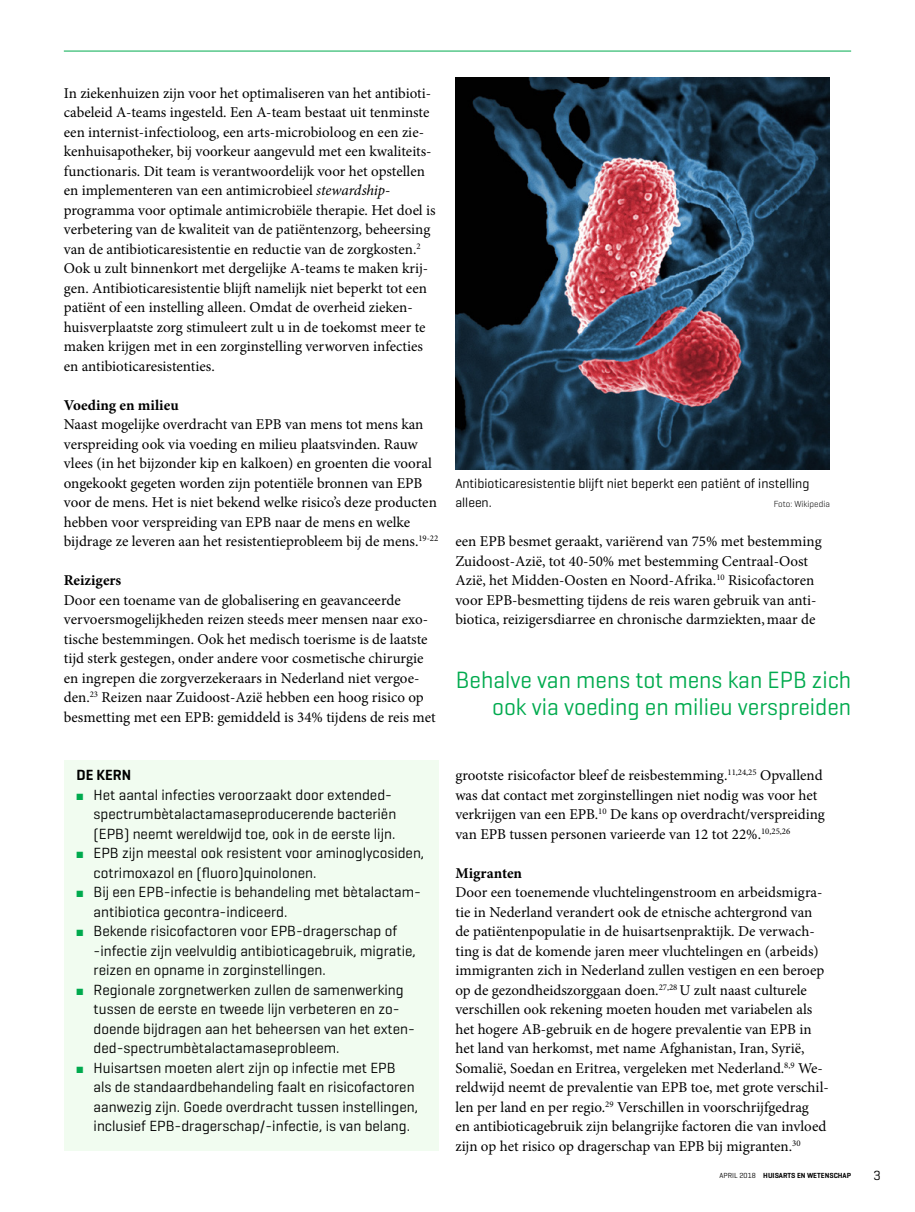
<style>
.page{position:relative;width:915px;height:1212px;background:#fff}
.page>*{position:absolute;margin:0;border:0;box-sizing:border-box;transform-origin:0 0}
.t1{font:24px/27px "Geogrotesque";color:#00aa4e;text-align:right}
.t2{font:15px/19.5px "Minion Pro";color:#000}
.t3{font:15px/19.5px "Geogrotesque";color:#000}
.t4{font:700 15px "Minion Pro";color:#000}
.t5{font:600 15px "Geogrotesque";color:#000}
.t6{font:13.5px/19.5px "Geogrotesque";color:#000}
.t7{font:300 9px "Geogrotesque";color:#000}
.t8{font:600 7.5px "Geogrotesque";color:#000}
.s1{font-style:italic}
.s2{color:#00aa4e}
.s3{font-weight:400}
</style>
<div class="page">
<hr style="left:64px;top:51px;width:786px;height:1px;background:#00aa4e">
<div style="left:64px;top:761px;width:374px;height:390px;background:#f1fcf0"></div>
<img style="left:455px;top:78px;width:374px;height:391px">
<p class="t2" style="left:64px;top:83px;width:373px">In ziekenhuizen zijn voor het optimaliseren van het antibioti&shy;cabeleid A-teams ingesteld. Een A-team bestaat uit tenminste een internist-infectioloog, een arts-microbioloog en een zie&shy;kenhuisapotheker, bij voorkeur aangevuld met een kwaliteits&shy;functionaris. Dit team is verantwoordelijk voor het opstellen en implementeren van een antimicrobieel <span class="s1">stewardship&shy;</span>programma voor optimale antimicrobiële therapie. Het doel is verbetering van de kwaliteit van de patiëntenzorg, beheersing van de antibioticaresistentie en reductie van de zorgkosten.<sup>2<br></sup>Ook u zult binnenkort met dergelijke A-teams te maken krij&shy;gen. Antibioticaresistentie blijft namelijk niet beperkt tot een patiënt of een instelling alleen. Omdat de overheid zieken&shy;huisverplaatste zorg stimuleert zult u in de toekomst meer te maken krijgen met in een zorginstelling verworven infecties en antibioticaresistenties.</p>
<p class="t4" style="left:64px;top:394px;width:116px">Voeding en milieu</p>
<p class="t2" style="left:64px;top:415px;width:376px">Naast mogelijke overdracht van EPB van mens tot mens kan verspreiding ook via voeding en milieu plaatsvinden. Rauw vlees (in het bijzonder kip en kalkoen) en groenten die vooral ongekookt gegeten worden zijn potentiële bronnen van EPB voor de mens. Het is niet bekend welke risico’s deze producten hebben voor verspreiding van EPB naar de mens en welke bijdrage ze leveren aan het resistentieprobleem bij de mens.<sup>19-22</sup></p>
<p class="t4" style="left:64px;top:570px;width:59px">Reizigers</p>
<p class="t2" style="left:64px;top:590px;width:373px">Door een toename van de globalisering en geavanceerde vervoersmogelijkheden reizen steeds meer mensen naar exo&shy;tische bestemmingen. Ook het medisch toerisme is de laatste tijd sterk gestegen, onder andere voor cosmetische chirurgie en ingrepen die zorgverzekeraars in Nederland niet vergoe&shy;den.<sup>23</sup> Reizen naar Zuidoost-Azië hebben een hoog risico op besmetting met een EPB: gemiddeld is 34% tijdens de reis met</p>
<p class="t6" style="left:455px;top:473px;width:355px">Antibioticaresistentie blijft niet beperkt een patiënt of instelling alleen.</p>
<p class="t7" style="left:773px;top:499px;width:58px">Foto: Wikipedia</p>
<p class="t2" style="left:455px;top:532px;width:367px">een EPB besmet geraakt, variërend van 75% met bestemming Zuidoost-Azië, tot 40-50% met bestemming Centraal-Oost Azië, het Midden-Oosten en Noord-Afrika.<sup>10</sup> Risicofactoren voor EPB-besmetting tijdens de reis waren gebruik van anti&shy;biotica, reizigersdiarree en chronische darmziekten,maar de</p>
<h1 class="t1" style="left:456px;top:666px;width:396px">Behalve van mens tot mens kan EPB zich ook via voeding en milieu verspreiden</h1>
<p class="t5" style="left:77px;top:766px;width:56px">DE KERN</p>
<p class="t3" style="left:94px;top:784px;width:304px;text-indent:-17px"><span class="s2">■</span> Het aantal infecties veroorzaakt door extended&shy;spectrumbètalactamaseproducerende bacteriën (EPB) neemt wereldwijd toe, ook in de eerste lijn.</p>
<p class="t3" style="left:94px;top:843px;width:332px;text-indent:-17px"><span class="s2">■</span> EPB zijn meestal ook resistent voor aminoglycosiden, cotrimoxazol en (fluoro)quinolonen.</p>
<p class="t3" style="left:94px;top:882px;width:326px;text-indent:-17px"><span class="s2">■</span> Bij een EPB-infectie is behandeling met bètalactam&shy;antibiotica gecontra-indiceerd.</p>
<p class="t3" style="left:94px;top:921px;width:323px;text-indent:-17px"><span class="s2">■</span> Bekende risicofactoren voor EPB-dragerschap of -infectie zijn veelvuldig antibioticagebruik, migratie, reizen en opname in zorginstellingen.</p>
<p class="t3" style="left:94px;top:979px;width:320px;text-indent:-17px"><span class="s2">■</span> Regionale zorgnetwerken zullen de samenwerking tussen de eerste en tweede lijn verbeteren en zo&shy;doende bijdragen aan het beheersen van het exten&shy;ded-spectrumbètalactamaseprobleem.</p>
<p class="t3" style="left:94px;top:1057px;width:326px;text-indent:-17px"><span class="s2">■</span> Huisartsen moeten alert zijn op infectie met EPB<br>als de standaardbehandeling faalt en risicofactoren aanwezig zijn. Goede overdracht tussen instellingen, inclusief EPB-dragerschap/-infectie, is van belang.</p>
<p class="t2" style="left:455px;top:766px;width:371px">grootste risicofactor bleef de reisbestemming.<sup>11,24,25</sup> Opvallend was dat contact met zorginstellingen niet nodig was voor het verkrijgen van een EPB.<sup>10</sup> De kans op overdracht/verspreiding van EPB tussen personen varieerde van 12 tot 22%.<sup>10,25,26</sup></p>
<p class="t4" style="left:455px;top:862px;width:68px">Migranten</p>
<p class="t2" style="left:455px;top:883px;width:375px">Door een toenemende vluchtelingenstroom en arbeidsmigra&shy;tie in Nederland verandert ook de etnische achtergrond van de patiëntenpopulatie in de huisartsenpraktijk. De verwach&shy;ting is dat de komende jaren meer vluchtelingen en (arbeids) immigranten zich in Nederland zullen vestigen en een beroep op de gezondheidszorggaan doen.<sup>27,28</sup> U zult naast culturele verschillen ook rekening moeten houden met variabelen als het hogere AB-gebruik en de hogere prevalentie van EPB in het land van herkomst, met name Afghanistan, Iran, Syrië, Somalië, Soedan en Eritrea, vergeleken met Nederland.<sup>8,9</sup> We&shy;reldwijd neemt de prevalentie van EPB toe, met grote verschil&shy;len per land en per regio.<sup>29</sup> Verschillen in voorschrijfgedrag<br>en antibioticagebruik zijn belangrijke factoren die van invloed zijn op het risico op dragerschap van EPB bij migranten.<sup>30</sup></p>
<p class="t8" style="left:719px;top:1171px;width:133px"><span class="s3">APRIL 2018</span> HUISARTS EN WETENSCHAP</p>
<p class="t6" style="left:873px;top:1165px;width:9px">3</p>
</div>
